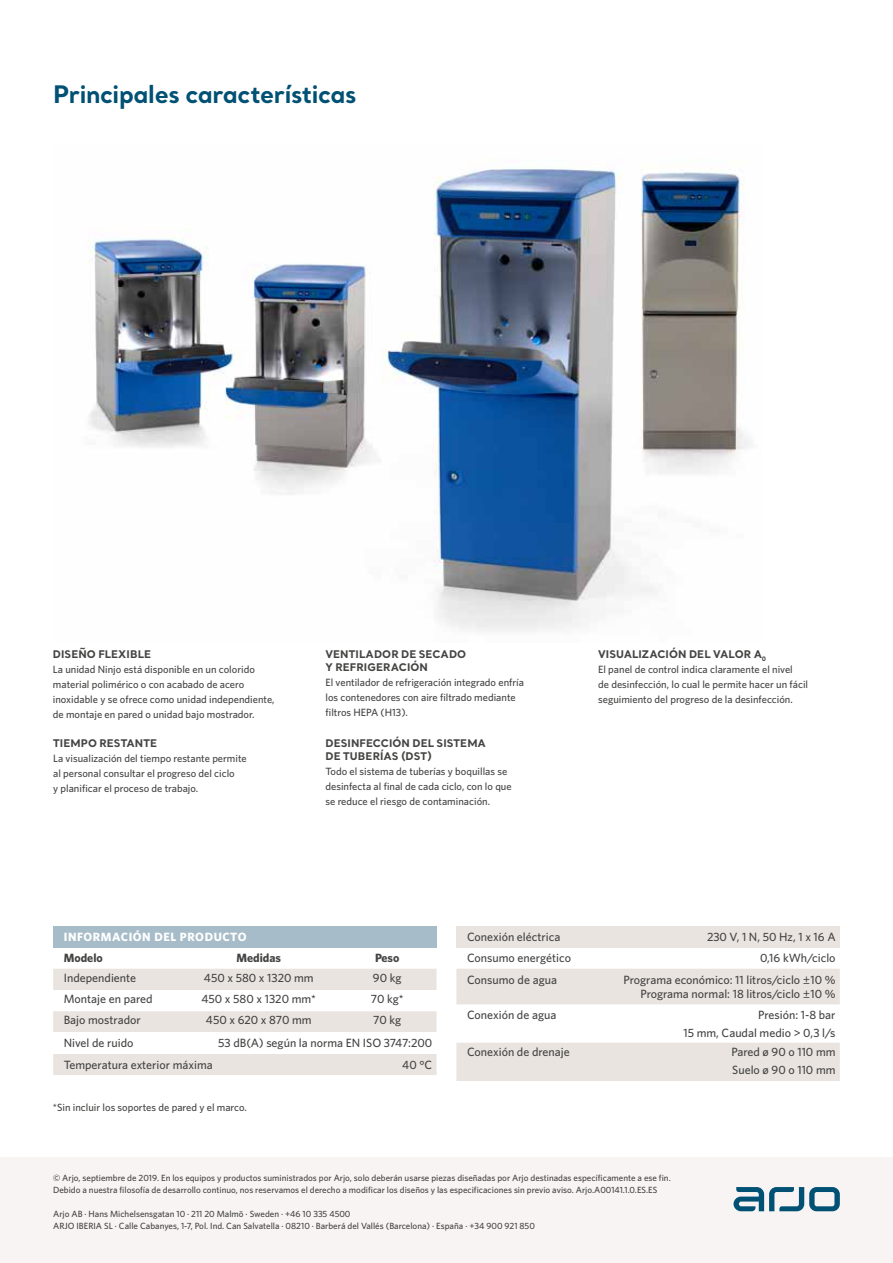
<style>
.page{position:relative;width:893px;height:1263px;background:#fff}
.page>*{position:absolute;margin:0;border:0;box-sizing:border-box;transform-origin:0 0}
.t1{font:700 24px "Santral";letter-spacing:-.015em;color:#015174}
.t2{font:500 12px/18px "Whitney";color:#434342;text-align:right}
.t3{font:700 12px "Whitney";letter-spacing:.05em;color:#fff}
.t4{font:700 12px "Whitney";color:#434342}
.t5{font:500 10.5px/15px "Whitney";color:#434342}
.t6{font:700 10.5px/13.5px "Santral";letter-spacing:.01em;color:#434342}
.t7{font:500 9px/12px "Whitney";color:#434342}
.s1{font-family:"Santral";font-weight:400}
</style>
<div class="page">
<img style="left:87px;top:168px;width:665px;height:463px">
<div style="left:0;top:1157px;width:893px;height:106px;background:#f7f4f3"></div>
<svg style="left:733px;top:1187px;width:107px;height:24px"></svg>
<div style="left:53px;top:926px;width:384px;height:21px;background:#a7bcc9"></div>
<svg style="left:53px;top:969px;width:384px;height:106px"></svg>
<div style="left:53px;top:1032px;width:384px;height:22px;background:#fff"></div>
<div style="left:456px;top:926px;width:384px;height:21px;background:#eae4e0"></div>
<svg style="left:456px;top:969px;width:384px;height:112px"></svg>
<h1 class="t1" style="left:53px;top:78px;width:305px">Principales características</h1>
<p class="t6" style="left:53px;top:647px;width:100px">DISEÑO FLEXIBLE</p>
<p class="t5" style="left:53px;top:661px;width:223px">La unidad Ninjo está disponible en un colorido material polimérico o con acabado de acero inoxidable y se ofrece como unidad independiente, de montaje en pared o unidad bajo mostrador.</p>
<p class="t6" style="left:53px;top:736px;width:105px">TIEMPO RESTANTE</p>
<p class="t5" style="left:53px;top:750px;width:195px">La visualización del tiempo restante permite al personal consultar el progreso del ciclo<br>y planificar el proceso de trabajo.</p>
<p class="t6" style="left:326px;top:647px;width:142px">VENTILADOR DE SECADO<br>Y REFRIGERACIÓN</p>
<p class="t5" style="left:326px;top:675px;width:200px">El ventilador de refrigeración integrado enfría los contenedores con aire filtrado mediante filtros HEPA (H13).</p>
<p class="t6" style="left:326px;top:736px;width:162px">DESINFECCIÓN DEL SISTEMA<br>DE TUBERÍAS (DST)</p>
<p class="t5" style="left:326px;top:764px;width:188px">Todo el sistema de tuberías y boquillas se desinfecta al final de cada ciclo, con lo que se reduce el riesgo de contaminación.</p>
<p class="t6" style="left:598px;top:647px;width:170px">VISUALIZACIÓN DEL VALOR A<sub>0</sub></p>
<p class="t5" style="left:598px;top:661px;width:211px">El panel de control indica claramente el nivel<br>de desinfección, lo cual le permite hacer un fácil seguimiento del progreso de la desinfección.</p>
<p class="t3" style="left:64px;top:930px;width:184px">INFORMACIÓN DEL PRODUCTO</p>
<p class="t4" style="left:64px;top:951px;width:41px">Modelo</p>
<p class="t4" style="left:237px;top:951px;width:46px">Medidas</p>
<p class="t4" style="left:375px;top:951px;width:26px">Peso</p>
<p class="t2" style="left:64px;top:968px;width:74px">Independiente</p>
<p class="t2" style="left:204px;top:968px;width:111px">450 x 580 x 1320 mm</p>
<p class="t2" style="left:373px;top:968px;width:30px">90 kg</p>
<p class="t2" style="left:64px;top:989px;width:90px">Montaje en pared</p>
<p class="t2" style="left:202px;top:989px;width:116px">450 x 580 x 1320 mm*</p>
<p class="t2" style="left:371px;top:989px;width:34px">70 kg*</p>
<p class="t2" style="left:64px;top:1011px;width:79px">Bajo mostrador</p>
<p class="t2" style="left:206px;top:1011px;width:107px">450 x 620 x 870 mm</p>
<p class="t2" style="left:373px;top:1011px;width:30px">70 kg</p>
<p class="t2" style="left:64px;top:1034px;width:71px">Nivel de ruido</p>
<p class="t2" style="left:218px;top:1034px;width:216px">53 dB(A) según la norma EN ISO 3747:200</p>
<p class="t2" style="left:64px;top:1055px;width:151px">Temperatura exterior máxima</p>
<p class="t2" style="left:402px;top:1055px;width:32px">40 °C</p>
<p class="t5" style="left:53px;top:1100px;width:195px">*Sin incluir los soportes de pared y el marco.</p>
<p class="t2" style="left:467px;top:928px;width:95px">Conexión eléctrica</p>
<p class="t2" style="left:707px;top:928px;width:130px">230 V, 1 N, 50 Hz, 1 x 16 A</p>
<p class="t2" style="left:467px;top:949px;width:105px">Consumo energético</p>
<p class="t2" style="left:760px;top:949px;width:77px">0,16 kWh/ciclo</p>
<p class="t2" style="left:467px;top:970px;width:91px">Consumo de agua</p>
<p class="t2" style="left:623px;top:972px;width:214px;line-height:14.4px">Programa económico: 11 litros/ciclo <span class="s1">±</span>10 %<br>Programa normal: 18 litros/ciclo <span class="s1">±</span>10 %</p>
<p class="t2" style="left:467px;top:1005px;width:91px">Conexión de agua</p>
<p class="t2" style="left:683px;top:1005px;width:154px">Presión: 1-8 bar<br>15 mm, Caudal medio &gt; 0,3 l/s</p>
<p class="t2" style="left:467px;top:1042px;width:104px">Conexión de drenaje</p>
<p class="t2" style="left:731px;top:1042px;width:106px;text-align:left">Pared ø 90 o 110 mm<br>Suelo ø 90 o 110 mm</p>
<p class="t7" style="left:53px;top:1171px;width:619px">© Arjo, septiembre de 2019. En los equipos y productos suministrados por Arjo, solo deberán usarse piezas diseñadas por Arjo destinadas específicamente a ese fin.<br>Debido a nuestra filosofía de desarrollo continuo, nos reservamos el derecho a modificar los diseños y las especificaciones sin previo aviso. Arjo.A00141.1.0.ES.ES</p>
<p class="t7" style="left:53px;top:1207px;width:483px">Arjo AB · Hans Michelsensgatan 10 · 211 20 Malmö · Sweden · +46 10 335 4500<br>ARJO IBERIA SL · Calle Cabanyes, 1-7, Pol. Ind. Can Salvatella · 08210 · Barberá del Vallés (Barcelona) · España · +34 900 921 850</p>
</div>
